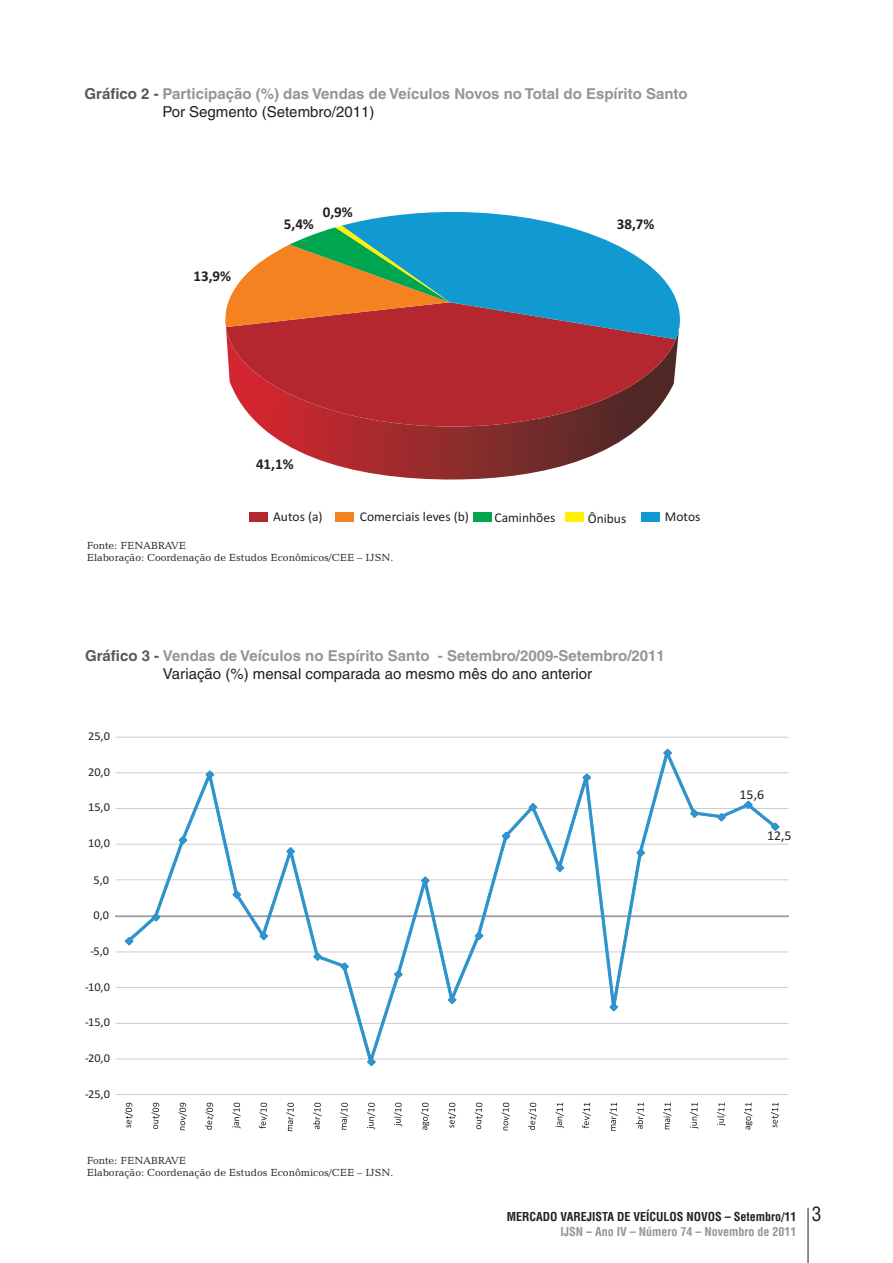
<style>
.page{position:relative;width:893px;height:1263px;background:#fff}
.page>*{position:absolute;margin:0;border:0;box-sizing:border-box;transform-origin:0 0}
.t1{font:condensed 19.5px "Helvetica LT";color:#231f20}
.t2{font:700 15px/17.4px "Helvetica LT";color:#939598}
.t3{font:700 15px "Calibri";color:#231f20}
.t4{font:13.5px "Calibri";color:#231f20}
.t5{font:12px "Calibri";color:#231f20}
.t6{font:700 condensed 12px "Helvetica LT";color:#231f20}
.t7{font:700 condensed 12px "Helvetica LT";color:#939598}
.t8{font:10.5px/12.6px "Candida BT";color:#231f20}
.s1{color:#57585a}
.s2{font-weight:400;color:#231f20}
</style>
<div class="page">
<hr style="left:116px;top:1094px;width:672px;height:1px;background:#bcbdc0">
<hr style="left:116px;top:1058px;width:672px;height:1px;background:#bcbdc0">
<hr style="left:116px;top:1023px;width:672px;height:1px;background:#bcbdc0">
<hr style="left:116px;top:987px;width:672px;height:1px;background:#bcbdc0">
<hr style="left:116px;top:951px;width:672px;height:1px;background:#bcbdc0">
<hr style="left:116px;top:879px;width:672px;height:1px;background:#bcbdc0">
<hr style="left:116px;top:844px;width:672px;height:1px;background:#bcbdc0">
<hr style="left:116px;top:808px;width:672px;height:1px;background:#bcbdc0">
<hr style="left:116px;top:772px;width:672px;height:1px;background:#bcbdc0">
<hr style="left:116px;top:737px;width:672px;height:1px;background:#bcbdc0">
<svg style="left:127px;top:757px;width:650px;height:303px"></svg>
<svg style="left:125px;top:937px;width:8px;height:8px"></svg>
<svg style="left:115px;top:913px;width:674px;height:8px"></svg>
<svg style="left:179px;top:836px;width:8px;height:8px"></svg>
<svg style="left:206px;top:770px;width:8px;height:9px"></svg>
<svg style="left:233px;top:891px;width:8px;height:8px"></svg>
<svg style="left:260px;top:932px;width:8px;height:8px"></svg>
<svg style="left:287px;top:847px;width:8px;height:8px"></svg>
<svg style="left:313px;top:952px;width:9px;height:9px"></svg>
<svg style="left:340px;top:962px;width:9px;height:9px"></svg>
<svg style="left:367px;top:1058px;width:9px;height:8px"></svg>
<svg style="left:394px;top:970px;width:9px;height:8px"></svg>
<svg style="left:421px;top:876px;width:9px;height:9px"></svg>
<svg style="left:448px;top:996px;width:8px;height:8px"></svg>
<svg style="left:475px;top:931px;width:8px;height:9px"></svg>
<svg style="left:502px;top:832px;width:8px;height:8px"></svg>
<svg style="left:529px;top:803px;width:8px;height:8px"></svg>
<svg style="left:556px;top:864px;width:8px;height:8px"></svg>
<svg style="left:582px;top:773px;width:9px;height:9px"></svg>
<svg style="left:609px;top:1003px;width:9px;height:8px"></svg>
<svg style="left:636px;top:848px;width:9px;height:9px"></svg>
<svg style="left:663px;top:749px;width:9px;height:8px"></svg>
<svg style="left:690px;top:809px;width:9px;height:9px"></svg>
<svg style="left:717px;top:813px;width:9px;height:8px"></svg>
<svg style="left:744px;top:801px;width:9px;height:8px"></svg>
<svg style="left:771px;top:822px;width:8px;height:9px"></svg>
<svg style="left:125px;top:1103px;width:8px;height:25px"></svg>
<svg style="left:152px;top:1103px;width:8px;height:26px"></svg>
<svg style="left:179px;top:1103px;width:8px;height:27px"></svg>
<svg style="left:205px;top:1103px;width:9px;height:27px"></svg>
<svg style="left:232px;top:1103px;width:9px;height:25px"></svg>
<svg style="left:259px;top:1103px;width:9px;height:25px"></svg>
<svg style="left:286px;top:1103px;width:9px;height:28px"></svg>
<svg style="left:313px;top:1103px;width:9px;height:26px"></svg>
<svg style="left:340px;top:1103px;width:8px;height:27px"></svg>
<svg style="left:367px;top:1103px;width:8px;height:26px"></svg>
<svg style="left:394px;top:1103px;width:8px;height:23px"></svg>
<svg style="left:421px;top:1103px;width:8px;height:27px"></svg>
<svg style="left:448px;top:1103px;width:8px;height:25px"></svg>
<svg style="left:475px;top:1103px;width:8px;height:26px"></svg>
<svg style="left:502px;top:1103px;width:8px;height:27px"></svg>
<svg style="left:528px;top:1103px;width:9px;height:27px"></svg>
<svg style="left:555px;top:1103px;width:9px;height:25px"></svg>
<svg style="left:582px;top:1103px;width:9px;height:25px"></svg>
<svg style="left:609px;top:1103px;width:9px;height:28px"></svg>
<svg style="left:636px;top:1103px;width:9px;height:26px"></svg>
<svg style="left:663px;top:1103px;width:8px;height:26px"></svg>
<svg style="left:690px;top:1103px;width:8px;height:26px"></svg>
<svg style="left:717px;top:1103px;width:8px;height:23px"></svg>
<svg style="left:744px;top:1103px;width:8px;height:26px"></svg>
<svg style="left:771px;top:1103px;width:8px;height:24px"></svg>
<hr style="left:808px;top:1208px;width:1px;height:55px;background:#231f20">
<svg style="left:261px;top:339px;width:417px;height:141px"></svg>
<svg style="left:226px;top:339px;width:450px;height:88px;background:#b13138"></svg>
<svg style="left:225px;top:212px;width:455px;height:127px"></svg>
<div style="left:249px;top:512px;width:19px;height:10px;background:#b5272f"></div>
<div style="left:336px;top:512px;width:18px;height:10px;background:#f58220"></div>
<div style="left:473px;top:512px;width:18px;height:10px;background:#00a54f"></div>
<div style="left:565px;top:512px;width:19px;height:10px;background:#fff101"></div>
<div style="left:642px;top:512px;width:18px;height:10px;background:#109ad1"></div>
<p class="t2" style="left:162px;top:87px;width:527px;text-indent:-78px"><span class="s1">Gráfico 2 -</span> Participação (%) das Vendas de Veículos Novos no Total do Espírito Santo<br><span class="s2">Por Segmento (Setembro/2011)</span></p>
<p class="t3" style="left:193px;top:270px;width:39px">13,9%</p>
<p class="t3" style="left:284px;top:218px;width:32px">5,4%</p>
<p class="t3" style="left:323px;top:206px;width:32px">0,9%</p>
<p class="t3" style="left:617px;top:218px;width:39px">38,7%</p>
<p class="t3" style="left:256px;top:457px;width:39px">41,1%</p>
<p class="t4" style="left:273px;top:510px;width:51px">Autos (a)</p>
<p class="t4" style="left:360px;top:510px;width:111px">Comerciais leves (b)</p>
<p class="t4" style="left:494px;top:511px;width:62px">Caminhões</p>
<p class="t4" style="left:588px;top:512px;width:40px">Ônibus</p>
<p class="t4" style="left:665px;top:511px;width:37px">Motos</p>
<p class="t8" style="left:87px;top:540px;width:308px">Fonte: FENABRAVE<br>Elaboração: Coordenação de Estudos Econômicos/CEE – IJSN.</p>
<p class="t2" style="left:85px;top:648px;width:581px;text-align:center"><span class="s1">Gráfico 3 -</span> Vendas de Veículos no Espírito Santo - Setembro/2009-Setembro/2011<br><span class="s2">Variação (%) mensal comparada ao mesmo mês do ano anterior</span></p>
<p class="t5" style="left:88px;top:731px;width:23px">25,0</p>
<p class="t5" style="left:88px;top:767px;width:23px">20,0</p>
<p class="t5" style="left:88px;top:802px;width:23px">15,0</p>
<p class="t5" style="left:88px;top:838px;width:23px">10,0</p>
<p class="t5" style="left:93px;top:874px;width:17px">5,0</p>
<p class="t5" style="left:93px;top:910px;width:17px">0,0</p>
<p class="t5" style="left:90px;top:946px;width:20px">-5,0</p>
<p class="t5" style="left:85px;top:981px;width:26px">-10,0</p>
<p class="t5" style="left:85px;top:1017px;width:26px">-15,0</p>
<p class="t5" style="left:85px;top:1053px;width:26px">-20,0</p>
<p class="t5" style="left:85px;top:1089px;width:26px">-25,0</p>
<p class="t4" style="left:740px;top:789px;width:26px">15,6</p>
<p class="t4" style="left:767px;top:830px;width:26px">12,5</p>
<p class="t8" style="left:87px;top:1155px;width:308px">Fonte: FENABRAVE<br>Elaboração: Coordenação de Estudos Econômicos/CEE – IJSN.</p>
<p class="t6" style="left:507px;top:1211px;width:291px">MERCADO VAREJISTA DE VEÍCULOS NOVOS – Setembro/11</p>
<p class="t7" style="left:560px;top:1227px;width:238px">IJSN – Ano IV – Número 74 – Novembro de 2011</p>
<h1 class="t1" style="left:812px;top:1206px;width:11px">3</h1>
</div>
